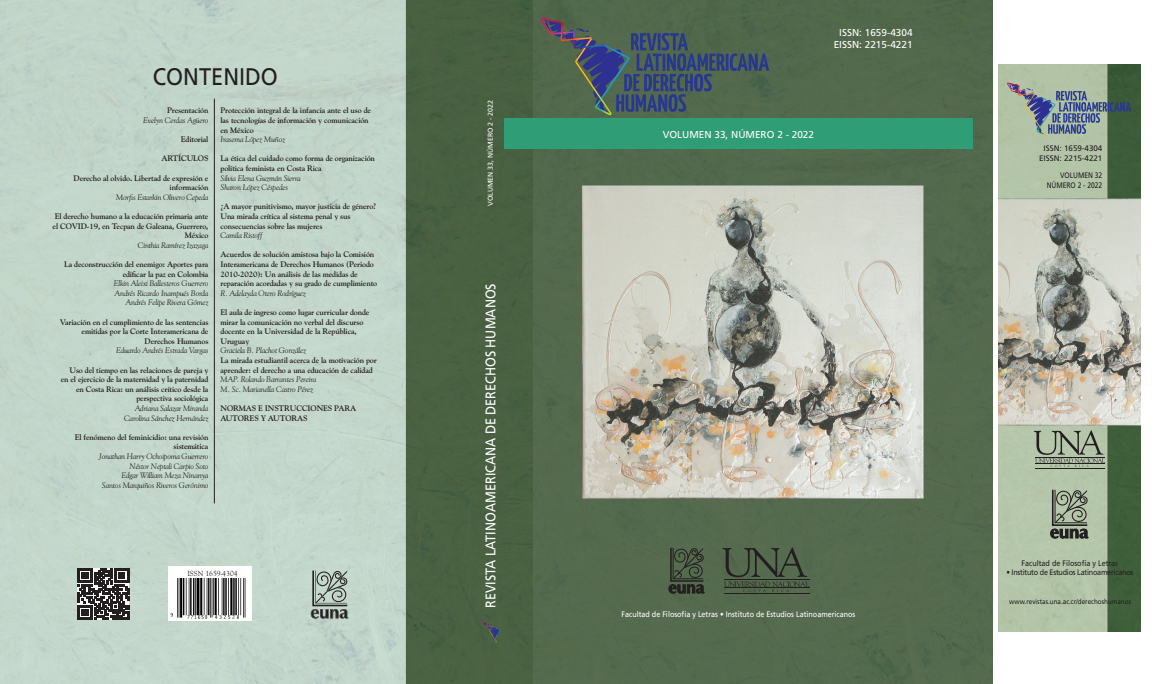
<style>
.page{position:relative;width:1156px;height:684px;background:#fff}
.page>*{position:absolute;margin:0;border:0;box-sizing:border-box;transform-origin:0 0}
.Título{font:24px "Frutiger";color:#231f20;scale:.91 1}
.t1{font:14px "Frutiger";color:#fff;scale:.9 1}
.t2{font:10px "Frutiger";color:#fff}
.Indice{font:700 8px/9.6px "Goudy";letter-spacing:-.02em;color:#231f20}
.Indice-2{font:italic 8px/9.6px "Goudy";letter-spacing:-.02em;color:#231f20;text-align:right}
.t3{font:8px "Frutiger";color:#fff;scale:.9 1}
.t4{font:8px "Frutiger";letter-spacing:-.03em;color:#231f20;scale:.9 1}
.t5{font:8px "Frutiger";color:#231f20}
.t6{font:8px "Frutiger";color:#231f20;scale:.9 1}
.t7{font:8px "Frutiger";color:#231f20;scale:.84 1}
.t8{font:7.7px "Goudy Old Sty";color:#231f20}
.t9{font:7px "Frutiger";color:#231f20;scale:.9 1}
.t10{font:7px "Frutiger";color:#fff}
</style>
<div class="page">
<img style="left:532px;top:0;width:459px;height:684px">
<img style="left:0;top:0;width:532px;height:684px">
<div style="left:168px;top:567px;width:84px;height:54px;background:#fff"></div>
<img style="left:170px;top:578px;width:76px;height:41px">
<svg style="left:78px;top:568px;width:51px;height:52px"></svg>
<hr style="left:214px;top:99px;width:1px;height:404px;background:#231f20">
<svg style="left:311px;top:571px;width:37px;height:48px;background:#8d9891"></svg>
<svg style="left:482px;top:622px;width:19px;height:20px"></svg>
<img style="left:998px;top:64px;width:142px;height:567px">
<svg style="left:1006px;top:83px;width:124px;height:53px;background:#7e908d"></svg>
<svg style="left:540px;top:18px;width:229px;height:97px;background:#4a5d5c"></svg>
<svg style="left:722px;top:547px;width:87px;height:45px;background:#495843"></svg>
<hr style="left:724px;top:588px;width:84px;height:1px;background:#231f20">
<hr style="left:724px;top:580px;width:84px;height:1px;background:#231f20">
<hr style="left:724px;top:593px;width:84px;height:1px;background:#231f20">
<svg style="left:668px;top:547px;width:37px;height:47px;background:#414d3c"></svg>
<svg style="left:1033px;top:430px;width:71px;height:37px;background:#94a18b"></svg>
<hr style="left:1034px;top:464px;width:70px;height:1px;background:#231f20">
<hr style="left:1034px;top:457px;width:70px;height:1px;background:#231f20">
<hr style="left:1034px;top:468px;width:70px;height:1px;background:#231f20">
<svg style="left:1049px;top:489px;width:39px;height:50px;background:#7d8675"></svg>
<div style="left:504px;top:119px;width:468px;height:30px;background:#2f9d75"></div>
<p class="Título" style="left:153px;top:63px;width:139px">CONTENIDO</p>
<p class="Indice" style="left:167px;top:106px;width:43px">Presentación</p>
<p class="Indice-2" style="left:143px;top:115px;width:67px">Evelyn Cerdas Agüero</p>
<p class="Indice" style="left:181px;top:135px;width:29px">Editorial</p>
<p class="Indice" style="left:161px;top:154px;width:49px">ARTÍCULOS</p>
<p class="Indice" style="left:74px;top:173px;width:136px;text-align:right">Derecho al olvido. Libertad de expresión e información</p>
<p class="Indice-2" style="left:116px;top:192px;width:94px">Morfis Estarkin Olivero Cepeda</p>
<p class="Indice" style="left:53px;top:211px;width:157px;text-align:right">El derecho humano a la educación primaria ante el COVID-19, en Tecpan de Galeana, Guerrero,<br>México</p>
<p class="Indice-2" style="left:138px;top:240px;width:72px">Cinthia Ramírez Izazaga</p>
<p class="Indice" style="left:64px;top:259px;width:146px;text-align:right">La deconstrucción del enemigo: Aportes para edificar la paz en Colombia</p>
<p class="Indice-2" style="left:114px;top:279px;width:96px">Elkin Aleixi Ballesteros Guerrero</p>
<p class="Indice-2" style="left:114px;top:288px;width:95px">Andrés Ricardo Inampués Borda</p>
<p class="Indice-2" style="left:125px;top:298px;width:84px">Andrés Felipe Rivera Gómez</p>
<p class="Indice" style="left:60px;top:317px;width:150px;text-align:right">Variación en el cumplimiento de las sentencias emitidas por la Corte Interamericana de<br>Derechos Humanos</p>
<p class="Indice-2" style="left:116px;top:346px;width:94px">Eduardo Andrés Estrada Vargas</p>
<p class="Indice" style="left:61px;top:365px;width:149px;text-align:right">Uso del tiempo en las relaciones de pareja y en el ejercicio de la maternidad y la paternidad en Costa Rica: un análisis crítico desde la perspectiva sociológica</p>
<p class="Indice-2" style="left:135px;top:403px;width:75px">Adriana Salazar Miranda</p>
<p class="Indice-2" style="left:124px;top:413px;width:86px">Carolina Sánchez Hernández</p>
<p class="Indice" style="left:75px;top:432px;width:135px;text-align:right">El fenómeno del feminicidio: una revisión sistemática</p>
<p class="Indice-2" style="left:99px;top:451px;width:111px">Jonathan Harry Ochoipoma Guerrero<br>Néstor Neptali Carpio Soto<br>Edgar William Meza Ninanya<br>Santos Marquiños Riveros Gerónimo</p>
<p class="Indice" style="left:220px;top:106px;width:152px">Protección integral de la infancia ante el uso de las tecnologías de información y comunicación en México</p>
<p class="Indice-2" style="left:220px;top:134px;width:66px">Irasema López Muñoz</p>
<p class="Indice" style="left:220px;top:154px;width:156px">La ética del cuidado como forma de organización política feminista en Costa Rica</p>
<p class="Indice-2" style="left:220px;top:173px;width:82px">Silvia Elena Guzmán Sierra</p>
<p class="Indice-2" style="left:220px;top:182px;width:69px">Sharon López Céspedes</p>
<p class="Indice" style="left:220px;top:202px;width:157px">¿A mayor punitivismo, mayor justicia de género?<br>Una mirada crítica al sistema penal y sus consecuencias sobre las mujeres</p>
<p class="Indice-2" style="left:220px;top:230px;width:43px">Camila Ristoff</p>
<p class="Indice" style="left:220px;top:250px;width:158px">Acuerdos de solución amistosa bajo la Comisión Interamericana de Derechos Humanos (Periodo 2010-2020): Un análisis de las medidas de reparación acordadas y su grado de cumplimiento</p>
<p class="Indice-2" style="left:220px;top:288px;width:87px">R. Adelayda Otero Rodríguez</p>
<p class="Indice" style="left:220px;top:307px;width:150px">El aula de ingreso como lugar curricular donde mirar la comunicación no verbal del discurso docente en la Universidad de la República, Uruguay</p>
<p class="Indice-2" style="left:220px;top:346px;width:87px">Graciela B. Plachot González</p>
<p class="Indice" style="left:220px;top:355px;width:158px">La mirada estudiantil acerca de la motivación por aprender: el derecho a una educación de calidad</p>
<p class="Indice-2" style="left:220px;top:374px;width:97px">MAP. Rolando Barrantes Pereira</p>
<p class="Indice-2" style="left:220px;top:384px;width:94px">M. Sc. Marianella Castro Pérez</p>
<p class="Indice" style="left:220px;top:403px;width:137px">NORMAS E INSTRUCCIONES PARA<br>AUTORES Y AUTORAS</p>
<p class="t8" style="left:187px;top:569px;width:52px">ISSN 1659-4304</p>
<p class="t10" style="left:486px;top:206px;width:107px;rotate:-90deg">VOLUMEN 33, NÚMERO 2 - 2022</p>
<p class="t1" style="left:482px;top:608px;width:362px;rotate:-90deg">REVISTA LATINOAMERICANA DE DERECHOS HUMANOS</p>
<p class="t2" style="left:839px;top:27px;width:75px">ISSN: 1659-4304</p>
<p class="t2" style="left:833px;top:39px;width:80px">EISSN: 2215-4221</p>
<p class="t2" style="left:662px;top:128px;width:153px">VOLUMEN 33, NÚMERO 2 - 2022</p>
<p class="t5" style="left:1043px;top:143px;width:60px">ISSN: 1659-4304</p>
<p class="t5" style="left:1038px;top:153px;width:65px">EISSN: 2215-4221</p>
<p class="t7" style="left:1059px;top:171px;width:52px">VOLUMEN 32</p>
<p class="t7" style="left:1046px;top:180px;width:68px">NÚMERO 2 - 2022</p>
<p class="t3" style="left:621px;top:610px;width:261px">Facultad de Filosofía y Letras • Instituto de Estudios Latinoamericanos</p>
<p class="t6" style="left:1021px;top:558px;width:109px">Facultad de Filosofía y Letras</p>
<p class="t4" style="left:1006px;top:568px;width:142px">• Instituto de Estudios Latinoamericanos</p>
<p class="t9" style="left:1008px;top:598px;width:137px">www.revistas.una.ac.cr/derechoshumanos</p>
</div>
